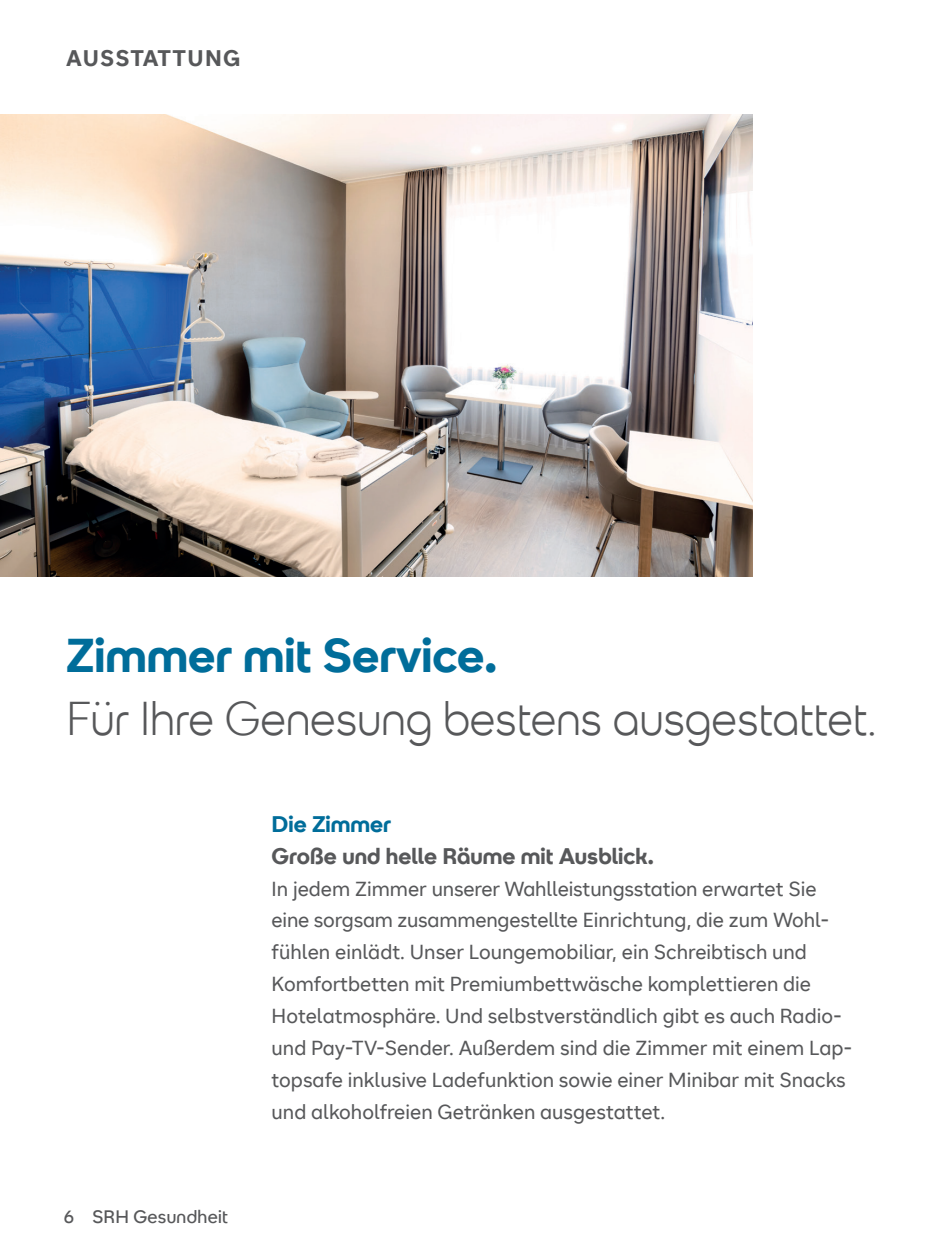
<style>
.page{position:relative;width:945px;height:1258px;background:#fff}
.page>*{position:absolute;margin:0;border:0;box-sizing:border-box;transform-origin:0 0}
.t1{font:300 47.25px "SRH Headline";letter-spacing:-.01em;color:#57585a}
.t2{font:700 47.25px "SRH Headline";color:#006d9a}
.t3{font:700 22.5px "SRH Headline";color:#57585a}
.t4{font:700 22.5px "SRH Text";letter-spacing:.06em;color:#57585a}
.t5{font:700 22.5px "SRH Headline";color:#006d9a}
.t6{font:20.25px/31.9px "SRH Text";color:#57585a}
.t7{font:18px "SRH Headline";letter-spacing:.015em;color:#57585a}
</style>
<div class="page">
<img style="left:0;top:115px;width:752px;height:461px">
<p class="t4" style="left:66px;top:45px;width:175px">AUSSTATTUNG</p>
<h1 class="t2" style="left:66px;top:628px;width:433px">Zimmer mit Service.</h1>
<h1 class="t1" style="left:66px;top:692px;width:811px">Für Ihre Genesung bestens ausgestattet.</h1>
<p class="t7" style="left:64px;top:1206px;width:166px">6 SRH Gesundheit</p>
<p class="t5" style="left:271px;top:811px;width:121px">Die Zimmer</p>
<p class="t3" style="left:271px;top:842px;width:384px">Große und helle Räume mit Ausblick.</p>
<p class="t6" style="left:271px;top:872px;width:582px">In jedem Zimmer unserer Wahlleistungsstation erwartet Sie eine sorgsam zusammengestellte Einrichtung, die zum Wohl&shy;fühlen einlädt. Unser Loungemobiliar, ein Schreibtisch und Komfortbetten mit Premiumbettwäsche komplettieren die Hotelatmosphäre. Und selbstverständlich gibt es auch Radio&shy;und Pay-TV-Sender. Außerdem sind die Zimmer mit einem Lap&shy;topsafe inklusive Ladefunktion sowie einer Minibar mit Snacks und alkoholfreien Getränken ausgestattet.</p>
</div>
